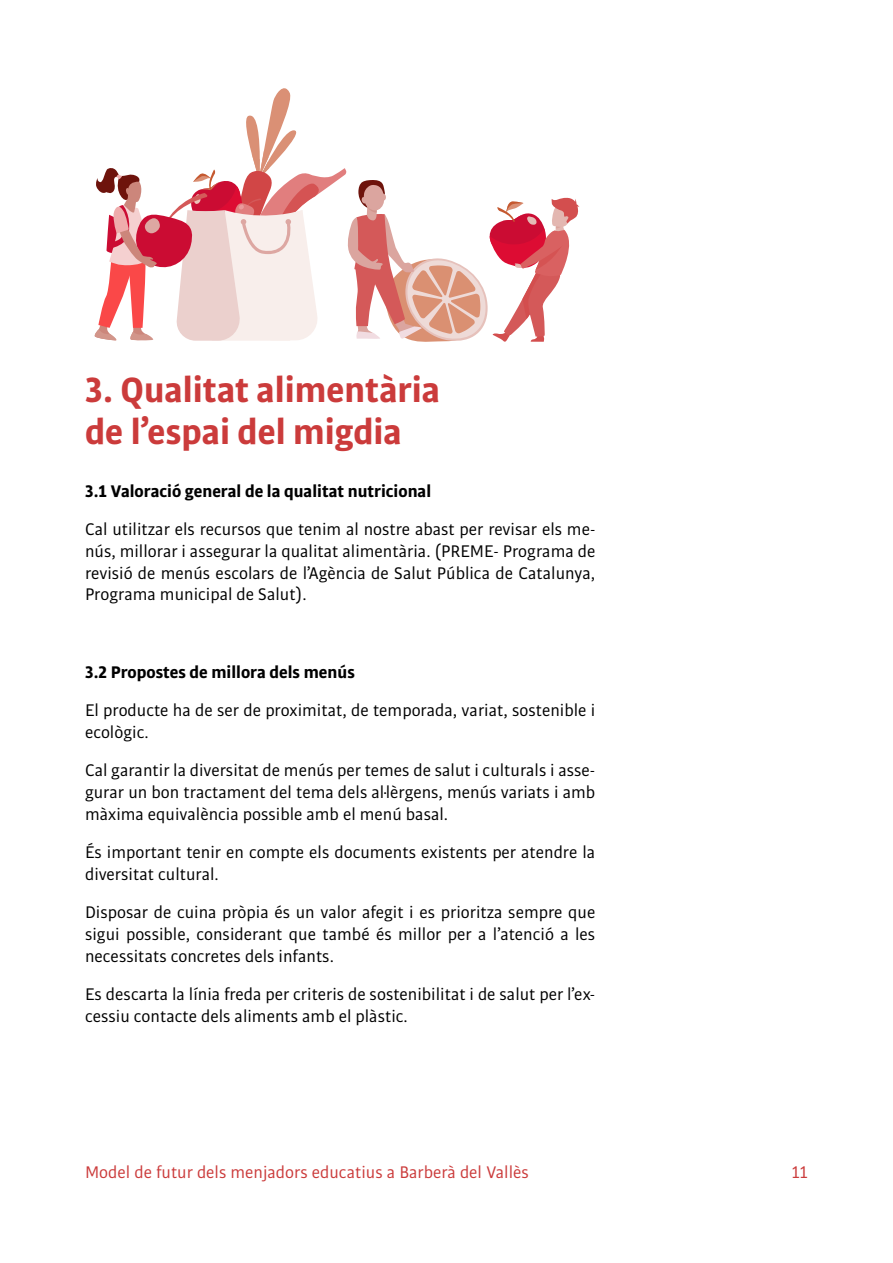
<style>
.page{position:relative;width:893px;height:1263px;background:#fff}
.page>*{position:absolute;margin:0;border:0;box-sizing:border-box;transform-origin:0 0}
.t1{font:700 37.5px/42px "Bulo";color:#cb3b3b}
.t2{font:18px/21.6px "Bulo";color:#000;text-align:justify}
.t3{font:700 18px "Bulo";color:#000}
.t4{font:18px "Bulo";color:#cb3b3b}
</style>
<div class="page">
<svg style="left:94px;top:88px;width:486px;height:254px"></svg>
<h1 class="t1" style="left:85px;top:367px;width:357px">3. Qualitat alimentària de l’espai del migdia</h1>
<p class="t3" style="left:85px;top:479px;width:348px">3.1 Valoració general de la qualitat nutricional</p>
<p class="t2" style="left:85px;top:518px;width:512px">Cal utilitzar els recursos que tenim al nostre abast per revisar els me&shy;nús, millorar i assegurar la qualitat alimentària. (PREME- Programa de revisió de menús escolars de l’Agència de Salut Pública de Catalunya, Programa municipal de Salut).</p>
<p class="t3" style="left:85px;top:660px;width:271px">3.2 Propostes de millora dels menús</p>
<p class="t2" style="left:85px;top:699px;width:512px">El producte ha de ser de proximitat, de temporada, variat, sostenible i ecològic.</p>
<p class="t2" style="left:85px;top:759px;width:512px">Cal garantir la diversitat de menús per temes de salut i culturals i asse&shy;gurar un bon tractament del tema dels al·lèrgens, menús variats i amb màxima equivalència possible amb el menú basal.</p>
<p class="t2" style="left:85px;top:841px;width:512px">És important tenir en compte els documents existents per atendre la diversitat cultural.</p>
<p class="t2" style="left:85px;top:901px;width:512px">Disposar de cuina pròpia és un valor afegit i es prioritza sempre que sigui possible, considerant que també és millor per a l’atenció a les necessitats concretes dels infants.</p>
<p class="t2" style="left:85px;top:983px;width:512px">Es descarta la línia freda per criteris de sostenibilitat i de salut per l’ex&shy;cessiu contacte dels aliments amb el plàstic.</p>
<p class="t4" style="left:85px;top:1161px;width:445px">Model de futur dels menjadors educatius a Barberà del Vallès</p>
<p class="t4" style="left:792px;top:1161px;width:18px">11</p>
</div>
